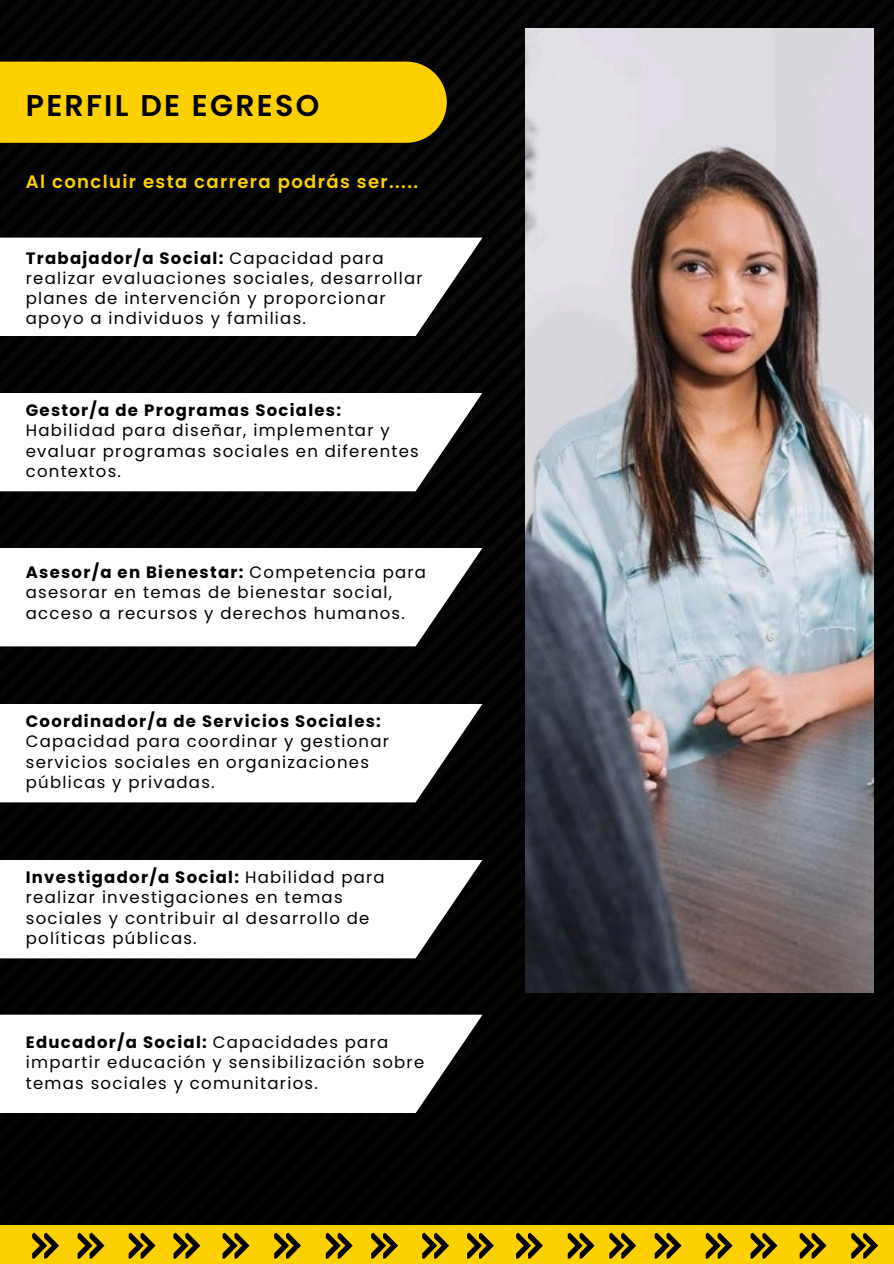
<style>
.page{position:relative;width:894px;height:1264px;background:#fff}
.page>*{position:absolute;margin:0;border:0;box-sizing:border-box;transform-origin:0 0}
.t1{font:600 30px "Poppins";letter-spacing:.075em;color:#000}
.t2{font:600 18px "Poppins";letter-spacing:.075em;color:#fdd000}
.t3{font:16.5px/20.2px "Poppins";letter-spacing:.075em;color:#000}
.s1{font-weight:700}
</style>
<div class="page">
<div style="left:0;top:0;width:893px;height:1263px;background:#000"></div>
<img style="left:525px;top:29px;width:348px;height:963px">
<div style="left:0;top:62px;width:446px;height:81px;background:#fdd000"></div>
<svg style="left:0;top:237px;width:482px;height:99px;background:#ececec"></svg>
<div style="left:0;top:393px;width:482px;height:98px;background:#fff"></div>
<div style="left:0;top:548px;width:482px;height:98px;background:#fff"></div>
<div style="left:0;top:704px;width:482px;height:98px;background:#fff"></div>
<div style="left:0;top:860px;width:482px;height:98px;background:#fff"></div>
<svg style="left:0;top:1014px;width:482px;height:99px;background:#ececec"></svg>
<div style="left:0;top:1225px;width:893px;height:38px;background:#fdd000"></div>
<svg style="left:32px;top:1232px;width:27px;height:26px"></svg>
<svg style="left:326px;top:1232px;width:26px;height:26px"></svg>
<svg style="left:609px;top:1232px;width:27px;height:26px"></svg>
<svg style="left:78px;top:1232px;width:26px;height:26px"></svg>
<svg style="left:371px;top:1232px;width:27px;height:26px"></svg>
<svg style="left:654px;top:1232px;width:27px;height:26px"></svg>
<svg style="left:129px;top:1232px;width:26px;height:26px"></svg>
<svg style="left:422px;top:1232px;width:27px;height:26px"></svg>
<svg style="left:705px;top:1232px;width:27px;height:26px"></svg>
<svg style="left:173px;top:1232px;width:27px;height:26px"></svg>
<svg style="left:467px;top:1232px;width:26px;height:26px"></svg>
<svg style="left:750px;top:1232px;width:27px;height:26px"></svg>
<svg style="left:222px;top:1232px;width:27px;height:26px"></svg>
<svg style="left:516px;top:1232px;width:27px;height:26px"></svg>
<svg style="left:799px;top:1232px;width:27px;height:26px"></svg>
<svg style="left:274px;top:1232px;width:27px;height:26px"></svg>
<svg style="left:567px;top:1232px;width:27px;height:26px"></svg>
<svg style="left:851px;top:1232px;width:26px;height:26px"></svg>
<h2 class="t1" style="left:26px;top:84px;width:295px">PERFIL DE EGRESO</h2>
<p class="t2" style="left:26px;top:169px;width:393px">Al concluir esta carrera podrás ser.....</p>
<p class="t3" style="left:26px;top:248px;width:398px"><span class="s1">Trabajador/a Social:</span> Capacidad para realizar evaluaciones sociales, desarrollar planes de intervención y proporcionar apoyo a individuos y familias.</p>
<p class="t3" style="left:26px;top:400px;width:394px"><span class="s1">Gestor/a de Programas Sociales:<br></span>Habilidad para diseñar, implementar y evaluar programas sociales en diferentes contextos.</p>
<p class="t3" style="left:26px;top:562px;width:401px"><span class="s1">Asesor/a en Bienestar:</span> Competencia para asesorar en temas de bienestar social, acceso a recursos y derechos humanos.</p>
<p class="t3" style="left:26px;top:711px;width:364px"><span class="s1">Coordinador/a de Servicios Sociales:<br></span>Capacidad para coordinar y gestionar servicios sociales en organizaciones públicas y privadas.</p>
<p class="t3" style="left:26px;top:867px;width:360px"><span class="s1">Investigador/a Social:</span> Habilidad para realizar investigaciones en temas sociales y contribuir al desarrollo de políticas públicas.</p>
<p class="t3" style="left:26px;top:1032px;width:400px"><span class="s1">Educador/a Social:</span> Capacidades para impartir educación y sensibilización sobre temas sociales y comunitarios.</p>
</div>
